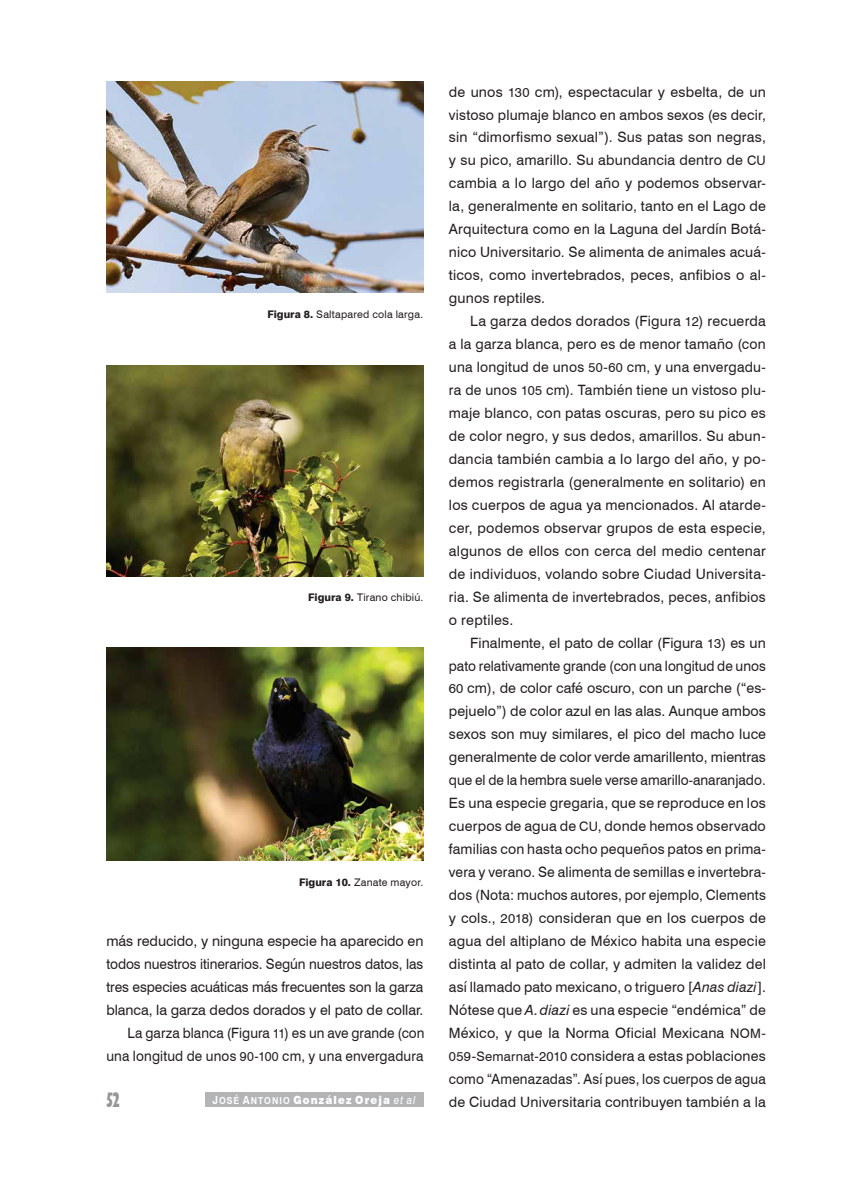
<style>
.page{position:relative;width:851px;height:1191px;background:#fff}
.page>*{position:absolute;margin:0;border:0;box-sizing:border-box;transform-origin:0 0}
.t1{font:700 condensed 21px "Humanist 521 BT Xtra";color:#949698;scale:.75 1}
.t2{font:14.25px/23px "Swiss 721 BT";letter-spacing:.015em;color:#231f20;text-align:right}
.t3{font:14.25px "Swiss 721 BT";letter-spacing:.015em;color:#231f20;scale:.96 1}
.t4{font:14.25px "Swiss 721 BT";letter-spacing:.015em;color:#231f20;scale:.95 1}
.t5{font:900 11.25px "Swiss 721 BT";letter-spacing:.12em;color:#fff;scale:.9 1}
.t6{font:10.5px "Swiss 721 BT";letter-spacing:.02em;color:#231f20}
.s1{font-weight:800}
.s2{font-size:13.05px}
.s3{font-family:"Swiss 721 BT Bold SC850";font-weight:400}
.s4{font-family:"Swiss 721 BT Bold SC850";font-weight:400;font-size:9.6px}
.s5{font-weight:400;font-style:italic}
.s6{font-style:italic}
</style>
<div class="page">
<img style="left:106px;top:82px;width:317px;height:211px">
<img style="left:106px;top:365px;width:317px;height:211px">
<img style="left:106px;top:648px;width:317px;height:212px">
<div style="left:205px;top:1092px;width:218px;height:14px;background:#b2b4b6"></div>
<p class="t6" style="left:267px;top:307px;width:157px"><span class="s1">Figura 8.</span> Saltapared cola larga.</p>
<p class="t6" style="left:308px;top:590px;width:117px"><span class="s1">Figura 9.</span> Tirano chibiú.</p>
<p class="t6" style="left:299px;top:874px;width:126px"><span class="s1">Figura 10.</span> Zanate mayor.</p>
<p class="t2" style="left:106px;top:929px;width:320px">más reducido, y ninguna especie ha aparecido en todos nuestros itinerarios. Según nuestros datos, las tres especies acuáticas más frecuentes son la garza blanca, la garza dedos dorados y el pato de collar.<br>La garza blanca (Figura <span class="s2">11</span>) es un ave grande (con una longitud de unos <span class="s2">90</span>-<span class="s2">100</span> cm, y una envergadura</p>
<p class="t1" style="left:106px;top:1086px;width:19px">52</p>
<p class="t5" style="left:212px;top:1092px;width:227px"><span class="s3">J</span><span class="s4">OSÉ</span> <span class="s3">A</span><span class="s4">NTONIO</span> González Oreja <span class="s5">et al</span></p>
<p class="t2" style="left:449px;top:79px;width:318px">de unos <span class="s2">130</span> cm), espectacular y esbelta, de un</p>
<p class="t2" style="left:449px;top:102px;width:318px">vistoso plumaje blanco en ambos sexos (es decir,</p>
<p class="t2" style="left:449px;top:125px;width:318px">sin “dimorfismo sexual”). Sus patas son negras,</p>
<p class="t2" style="left:449px;top:148px;width:318px">y su pico, amarillo. Su abundancia dentro de <span class="s2">CU</span></p>
<p class="t2" style="left:449px;top:171px;width:318px">cambia a lo largo del año y podemos observar-</p>
<p class="t2" style="left:449px;top:194px;width:318px">la, generalmente en solitario, tanto en el Lago de</p>
<p class="t2" style="left:449px;top:217px;width:318px">Arquitectura como en la Laguna del Jardín Botá-</p>
<p class="t2" style="left:449px;top:240px;width:318px">nico Universitario. Se alimenta de animales acuá-</p>
<p class="t2" style="left:449px;top:263px;width:318px">ticos, como invertebrados, peces, anfibios o al-</p>
<p class="t2" style="left:449px;top:286px;width:98px">gunos reptiles.</p>
<p class="t2" style="left:470px;top:309px;width:297px">La garza dedos dorados (Figura <span class="s2">12</span>) recuerda</p>
<p class="t2" style="left:449px;top:332px;width:318px">a la garza blanca, pero es de menor tamaño (con</p>
<p class="t2" style="left:449px;top:355px;width:318px">una longitud de unos <span class="s2">50</span>-<span class="s2">60</span> cm, y una envergadu-</p>
<p class="t2" style="left:449px;top:378px;width:318px">ra de unos <span class="s2">105</span> cm). También tiene un vistoso plu-</p>
<p class="t2" style="left:449px;top:401px;width:318px">maje blanco, con patas oscuras, pero su pico es</p>
<p class="t2" style="left:449px;top:424px;width:318px">de color negro, y sus dedos, amarillos. Su abun-</p>
<p class="t2" style="left:449px;top:447px;width:318px">dancia también cambia a lo largo del año, y po-</p>
<p class="t2" style="left:449px;top:470px;width:318px">demos registrarla (generalmente en solitario) en</p>
<p class="t2" style="left:449px;top:493px;width:318px">los cuerpos de agua ya mencionados. Al atarde-</p>
<p class="t2" style="left:449px;top:515px;width:318px">cer, podemos observar grupos de esta especie,</p>
<p class="t2" style="left:449px;top:538px;width:318px">algunos de ellos con cerca del medio centenar</p>
<p class="t2" style="left:449px;top:561px;width:318px">de individuos, volando sobre Ciudad Universita-</p>
<p class="t2" style="left:449px;top:584px;width:318px">ria. Se alimenta de invertebrados, peces, anfibios</p>
<p class="t2" style="left:449px;top:607px;width:66px">o reptiles.</p>
<p class="t2" style="left:470px;top:630px;width:297px">Finalmente, el pato de collar (Figura <span class="s2">13</span>) es un</p>
<p class="t3" style="left:449px;top:655px;width:331px">pato relativamente grande (con una longitud de unos</p>
<p class="t2" style="left:449px;top:676px;width:318px"><span class="s2">60</span> cm), de color café oscuro, con un parche (“es-</p>
<p class="t2" style="left:449px;top:699px;width:318px">pejuelo”) de color azul en las alas. Aunque ambos</p>
<p class="t2" style="left:449px;top:722px;width:318px">sexos son muy similares, el pico del macho luce</p>
<p class="t2" style="left:449px;top:745px;width:318px">generalmente de color verde amarillento, mientras</p>
<p class="t3" style="left:449px;top:770px;width:331px">que el de la hembra suele verse amarillo-anaranjado.</p>
<p class="t2" style="left:449px;top:791px;width:318px">Es una especie gregaria, que se reproduce en los</p>
<p class="t2" style="left:449px;top:814px;width:318px">cuerpos de agua de <span class="s2">CU</span>, donde hemos observado</p>
<p class="t2" style="left:449px;top:837px;width:318px">familias con hasta ocho pequeños patos en prima-</p>
<p class="t2" style="left:449px;top:860px;width:318px">vera y verano. Se alimenta de semillas e invertebra-</p>
<p class="t2" style="left:449px;top:883px;width:318px">dos (Nota: muchos autores, por ejemplo, Clements</p>
<p class="t2" style="left:449px;top:906px;width:318px">y cols., <span class="s2">2018</span>) consideran que en los cuerpos de</p>
<p class="t2" style="left:449px;top:929px;width:318px">agua del altiplano de México habita una especie</p>
<p class="t2" style="left:449px;top:952px;width:318px">distinta al pato de collar, y admiten la validez del</p>
<p class="t2" style="left:449px;top:974px;width:318px">así llamado pato mexicano, o triguero [<span class="s6">Anas diazi</span>].</p>
<p class="t2" style="left:449px;top:997px;width:318px">Nótese que <span class="s6">A.diazi</span> es una especie “endémica” de</p>
<p class="t2" style="left:449px;top:1020px;width:318px">México, y que la Norma Oficial Mexicana <span class="s2">NOM</span>-</p>
<p class="t2" style="left:449px;top:1043px;width:318px"><span class="s2">059</span>-<span class="s2">Semarnat</span>-<span class="s2">2010</span> considera a estas poblaciones</p>
<p class="t4" style="left:449px;top:1068px;width:335px">como “Amenazadas”. Así pues, los cuerpos de agua</p>
<p class="t2" style="left:449px;top:1089px;width:318px">de Ciudad Universitaria contribuyen también a la</p>
</div>
